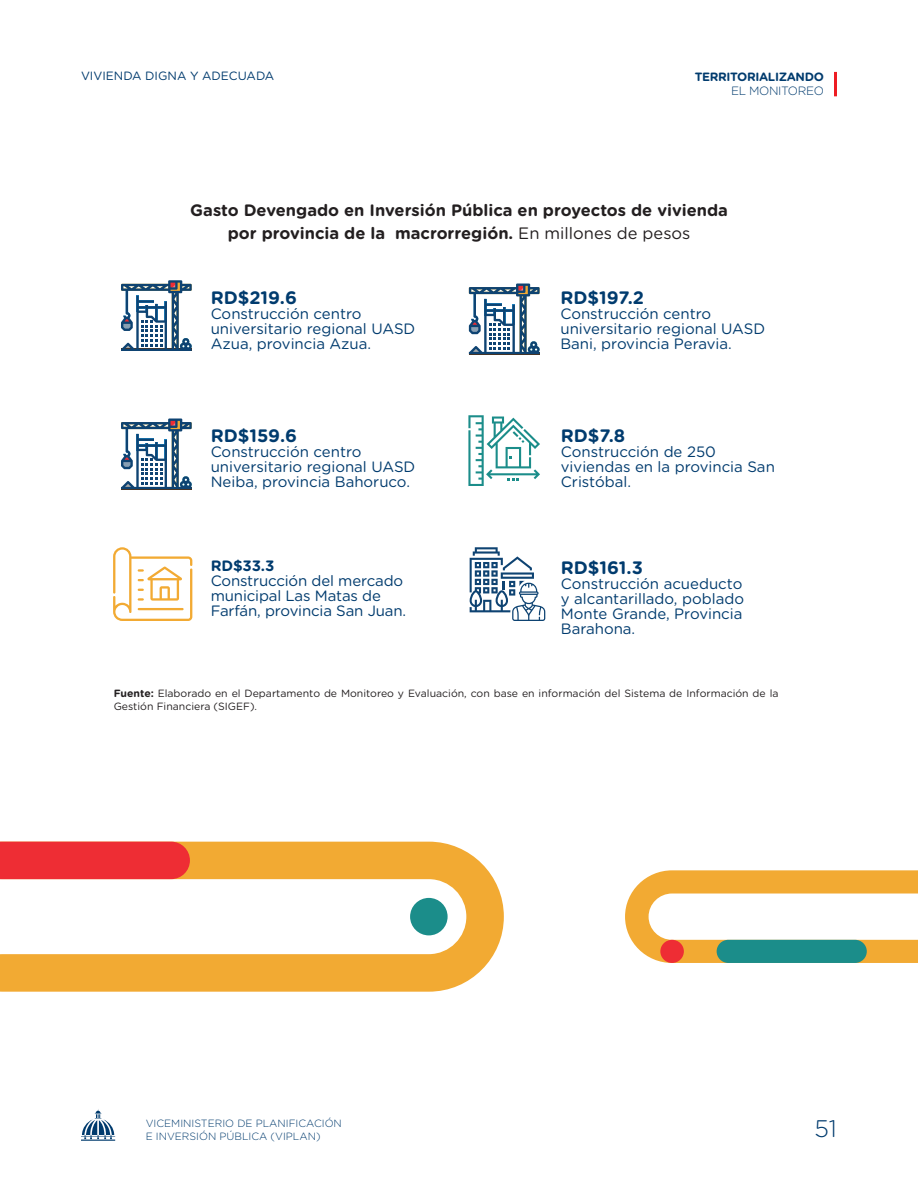
<style>
.page{position:relative;width:918px;height:1188px;background:#fff}
.page>*{position:absolute;margin:0;border:0;box-sizing:border-box;transform-origin:0 0}
.t1{font:300 24px "Gotham Rounded";color:#003b6e}
.t2{font:700 18px "Gotham Rounded";color:#003b6e}
.t3{font:700 16.5px/22.5px "Gotham Rounded";color:#231f20;text-align:center}
.t4{font:15px/15px "Gotham Rounded";color:#003b6e}
.t5{font:700 15px "Gotham Rounded";color:#003b6e}
.t6{font:12px "Gotham Rounded";color:#003b6e}
.t7{font:700 12px "Gotham Rounded";letter-spacing:-.03em;color:#003b6e}
.t8{font:300 12px "Gotham Rounded";letter-spacing:-.03em;color:#003b6e}
.t9{font:10.5px/12.6px "Gotham Rounded";color:#231f20}
.t10{font:300 10.5px/12.6px "Gotham Rounded";color:#003b6e}
.s1{font-weight:400}
.s2{font-weight:700}
</style>
<div class="page">
<hr style="left:834px;top:72px;width:3px;height:24px;background:#ee1d23">
<hr style="left:81px;top:1140px;width:34px;height:1px;background:#003b6e">
<svg style="left:81px;top:1109px;width:34px;height:30px"></svg>
<svg style="left:121px;top:280px;width:71px;height:71px"></svg>
<svg style="left:121px;top:419px;width:71px;height:70px"></svg>
<svg style="left:469px;top:284px;width:71px;height:70px"></svg>
<svg style="left:468px;top:415px;width:72px;height:71px"></svg>
<svg style="left:113px;top:547px;width:79px;height:74px"></svg>
<svg style="left:470px;top:547px;width:75px;height:74px"></svg>
<svg style="left:625px;top:870px;width:293px;height:93px"></svg>
<div style="left:660px;top:940px;width:24px;height:23px;background:#ee2d34;border-radius:50%"></div>
<div style="left:717px;top:940px;width:150px;height:23px;background:#1b8d8a;border-radius:12px"></div>
<svg style="left:0;top:842px;width:504px;height:150px"></svg>
<div style="left:410px;top:898px;width:38px;height:37px;background:#1b8d8a;border-radius:50%"></div>
<div style="left:0;top:842px;width:190px;height:37px;background:#ee2d34"></div>
<p class="t6" style="left:81px;top:68px;width:195px">VIVIENDA DIGNA Y ADECUADA</p>
<p class="t7" style="left:695px;top:68px;width:131px">TERRITORIALIZANDO</p>
<p class="t8" style="left:731px;top:83px;width:94px">EL MONITOREO</p>
<p class="t3" style="left:190px;top:198px;width:539px">Gasto Devengado en Inversión Pública en proyectos de vivienda por provincia de la macrorregión. <span class="s1">En millones de pesos</span></p>
<p class="t2" style="left:211px;top:284px;width:88px">RD$219.6</p>
<p class="t4" style="left:211px;top:305px;width:206px">Construcción centro universitario regional UASD<br>Azua, provincia Azua.</p>
<p class="t2" style="left:211px;top:422px;width:88px">RD$159.6</p>
<p class="t4" style="left:211px;top:443px;width:206px">Construcción centro universitario regional UASD<br>Neiba, provincia Bahoruco.</p>
<p class="t5" style="left:211px;top:555px;width:65px">RD$33.3</p>
<p class="t4" style="left:211px;top:573px;width:197px">Construcción del mercado municipal Las Matas de<br>Farfán, provincia San Juan.</p>
<p class="t2" style="left:560px;top:284px;width:85px">RD$197.2</p>
<p class="t4" style="left:560px;top:305px;width:206px">Construcción centro universitario regional UASD<br>Bani, provincia Peravia.</p>
<p class="t2" style="left:561px;top:422px;width:66px">RD$7.8</p>
<p class="t4" style="left:561px;top:443px;width:216px">Construcción de 250 viviendas en la provincia San<br>Cristóbal.</p>
<p class="t2" style="left:561px;top:554px;width:83px">RD$161.3</p>
<p class="t4" style="left:561px;top:575px;width:185px;text-align:justify">Construcción acueducto y alcantarillado, poblado Monte Grande, Provincia Barahona.</p>
<p class="t9" style="left:114px;top:686px;width:666px"><span class="s2">Fuente:</span> Elaborado en el Departamento de Monitoreo y Evaluación, con base en información del Sistema de Información de la<br>Gestión Financiera (SIGEF).</p>
<p class="t10" style="left:146px;top:1117px;width:198px">VICEMINISTERIO DE PLANIFICACIÓN<br>E INVERSIÓN PÚBLICA (VIPLAN)</p>
<h1 class="t1" style="left:814px;top:1113px;width:24px">51</h1>
</div>
